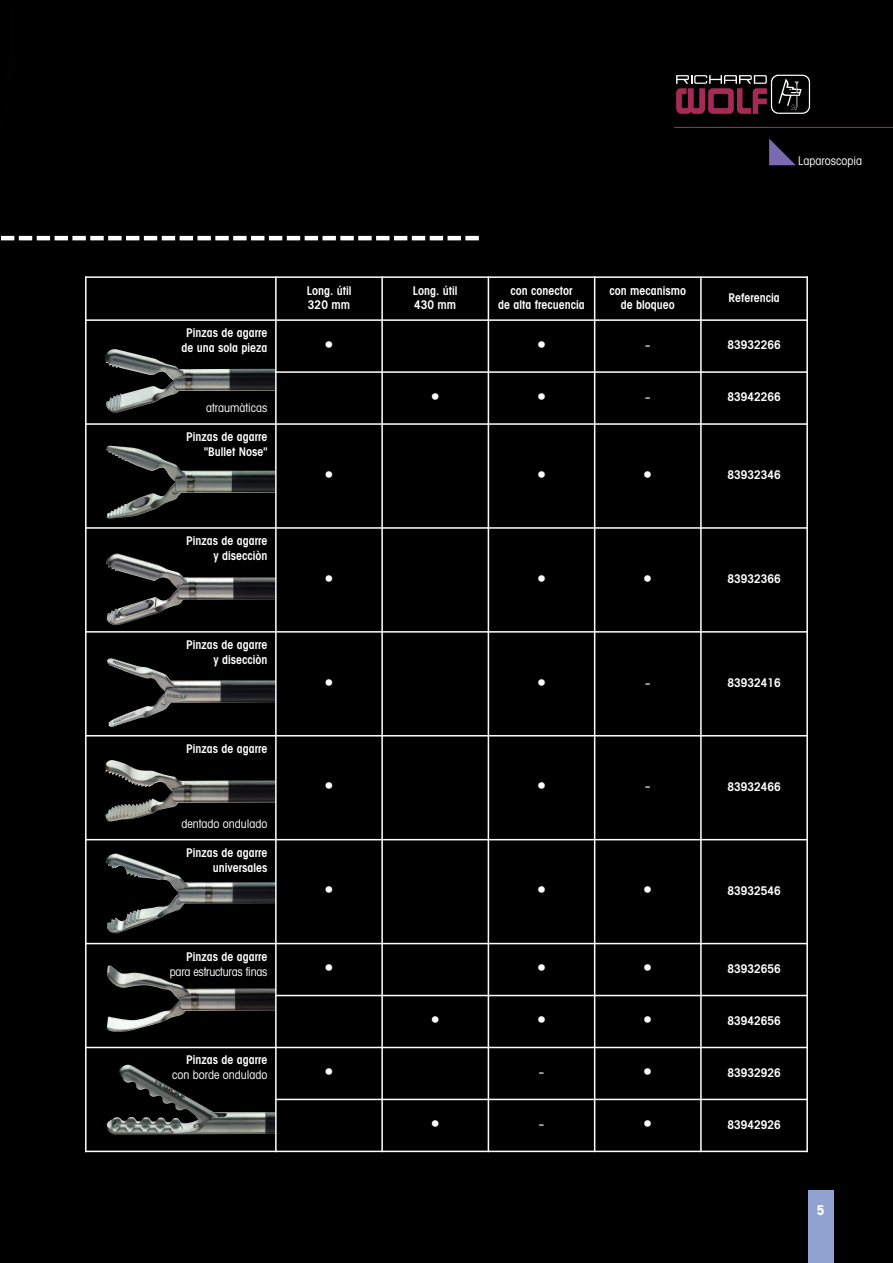
<style>
.page{position:relative;width:893px;height:1263px;background:#000}
.page>*{position:absolute;margin:0;border:0;box-sizing:border-box;transform-origin:0 0}
.t1{font:condensed 18px "Avant Garde";color:#fff}
.t2{font:700 condensed 13.5px "Avant Garde";color:#fff}
.t3{font:600 condensed 12px/15px "Avant Garde";color:#fff;text-align:right}
.t4{font:condensed 12px "Avant Garde";color:#fff}
</style>
<div class="page">
<svg style="left:0;top:236px;width:465px;height:4px"></svg>
<hr style="left:465px;top:236px;width:14px;height:4px;background:#fff">
<div style="left:808px;top:1191px;width:25px;height:72px;background:#92a3d2"></div>
<svg style="left:676px;top:75px;width:134px;height:39px;background:#482833"></svg>
<svg style="left:769px;top:139px;width:27px;height:26px"></svg>
<hr style="left:674px;top:127px;width:219px;height:1px;background:#a52a56">
<img style="left:105px;top:349px;width:170px;height:64px">
<img style="left:106px;top:446px;width:169px;height:73px">
<img style="left:106px;top:553px;width:169px;height:72px">
<img style="left:107px;top:658px;width:168px;height:69px">
<img style="left:107px;top:965px;width:168px;height:67px">
<img style="left:107px;top:1064px;width:168px;height:70px">
<img style="left:106px;top:853px;width:169px;height:80px">
<img style="left:105px;top:760px;width:170px;height:62px">
<hr style="left:85px;top:276px;width:2px;height:876px;background:#fff">
<hr style="left:275px;top:276px;width:2px;height:876px;background:#fff">
<hr style="left:381px;top:276px;width:2px;height:876px;background:#fff">
<hr style="left:488px;top:276px;width:1px;height:876px;background:#fff">
<hr style="left:594px;top:276px;width:1px;height:876px;background:#fff">
<hr style="left:700px;top:276px;width:2px;height:876px;background:#fff">
<hr style="left:806px;top:276px;width:2px;height:876px;background:#fff">
<hr style="left:85px;top:276px;width:723px;height:2px;background:#fff">
<hr style="left:85px;top:319px;width:723px;height:2px;background:#fff">
<hr style="left:275px;top:371px;width:533px;height:2px;background:#fff">
<hr style="left:85px;top:423px;width:723px;height:2px;background:#fff">
<hr style="left:85px;top:527px;width:723px;height:2px;background:#fff">
<hr style="left:85px;top:631px;width:723px;height:2px;background:#fff">
<hr style="left:85px;top:735px;width:723px;height:1px;background:#fff">
<hr style="left:85px;top:839px;width:723px;height:1px;background:#fff">
<hr style="left:85px;top:943px;width:723px;height:1px;background:#fff">
<hr style="left:275px;top:995px;width:533px;height:1px;background:#fff">
<hr style="left:85px;top:1047px;width:723px;height:1px;background:#fff">
<hr style="left:275px;top:1099px;width:533px;height:1px;background:#fff">
<hr style="left:85px;top:1151px;width:723px;height:1px;background:#fff">
<p class="t4" style="left:798px;top:157px;width:65px">Laparoscopia</p>
<p class="t3" style="left:182px;top:326px;width:87px;text-align:center">Pinzas de agarre de una sola pieza</p>
<p class="t4" style="left:206px;top:403px;width:63px">atraumàticas</p>
<p class="t3" style="left:186px;top:430px;width:83px">Pinzas de agarre "Bullet Nose"</p>
<p class="t3" style="left:186px;top:534px;width:83px">Pinzas de agarre y disecciòn</p>
<p class="t3" style="left:186px;top:638px;width:83px">Pinzas de agarre y disecciòn</p>
<p class="t3" style="left:186px;top:742px;width:83px">Pinzas de agarre</p>
<p class="t4" style="left:182px;top:819px;width:87px">dentado ondulado</p>
<p class="t3" style="left:186px;top:846px;width:83px">Pinzas de agarre universales</p>
<p class="t3" style="left:307px;top:284px;width:46px;line-height:14.4px;text-align:left">Long. útil<br>320 mm</p>
<p class="t3" style="left:413px;top:284px;width:46px;line-height:14.4px;text-align:left">Long. útil<br>430 mm</p>
<p class="t3" style="left:498px;top:284px;width:88px;line-height:14.4px;text-align:center">con conector<br>de alta frecuencia</p>
<p class="t3" style="left:609px;top:284px;width:78px;line-height:14.4px;text-align:center">con mecanismo de bloqueo</p>
<p class="t3" style="left:728px;top:291px;width:53px">Referencia</p>
<h1 class="t1" style="left:324px;top:338px;width:10px">•</h1>
<h1 class="t1" style="left:537px;top:338px;width:10px">•</h1>
<h1 class="t1" style="left:645px;top:338px;width:7px">-</h1>
<p class="t3" style="left:727px;top:339px;width:55px">83932266</p>
<h1 class="t1" style="left:431px;top:390px;width:10px">•</h1>
<h1 class="t1" style="left:537px;top:390px;width:10px">•</h1>
<h1 class="t1" style="left:645px;top:390px;width:7px">-</h1>
<p class="t3" style="left:727px;top:391px;width:55px">83942266</p>
<h1 class="t1" style="left:324px;top:468px;width:10px">•</h1>
<h1 class="t1" style="left:537px;top:468px;width:10px">•</h1>
<h1 class="t1" style="left:643px;top:468px;width:10px">•</h1>
<p class="t3" style="left:727px;top:468px;width:55px">83932346</p>
<h1 class="t1" style="left:324px;top:572px;width:10px">•</h1>
<h1 class="t1" style="left:537px;top:572px;width:10px">•</h1>
<h1 class="t1" style="left:643px;top:572px;width:10px">•</h1>
<p class="t3" style="left:727px;top:572px;width:55px">83932366</p>
<h1 class="t1" style="left:324px;top:675px;width:10px">•</h1>
<h1 class="t1" style="left:537px;top:675px;width:10px">•</h1>
<h1 class="t1" style="left:645px;top:675px;width:7px">-</h1>
<p class="t3" style="left:727px;top:676px;width:55px">83932416</p>
<h1 class="t1" style="left:324px;top:779px;width:10px">•</h1>
<h1 class="t1" style="left:537px;top:779px;width:10px">•</h1>
<h1 class="t1" style="left:645px;top:779px;width:7px">-</h1>
<p class="t3" style="left:727px;top:780px;width:55px">83932466</p>
<h1 class="t1" style="left:324px;top:883px;width:10px">•</h1>
<h1 class="t1" style="left:537px;top:883px;width:10px">•</h1>
<h1 class="t1" style="left:643px;top:883px;width:10px">•</h1>
<p class="t3" style="left:727px;top:884px;width:55px">83932546</p>
<p class="t3" style="left:186px;top:950px;width:83px">Pinzas de agarre</p>
<p class="t4" style="left:170px;top:967px;width:99px">para estructuras finas</p>
<h1 class="t1" style="left:324px;top:961px;width:10px">•</h1>
<h1 class="t1" style="left:537px;top:961px;width:10px">•</h1>
<h1 class="t1" style="left:643px;top:961px;width:10px">•</h1>
<p class="t3" style="left:727px;top:962px;width:55px">83932656</p>
<h1 class="t1" style="left:431px;top:1013px;width:10px">•</h1>
<h1 class="t1" style="left:537px;top:1013px;width:10px">•</h1>
<h1 class="t1" style="left:643px;top:1013px;width:10px">•</h1>
<p class="t3" style="left:727px;top:1014px;width:55px">83942656</p>
<p class="t3" style="left:186px;top:1054px;width:83px">Pinzas de agarre</p>
<p class="t4" style="left:172px;top:1071px;width:97px">con borde ondulado</p>
<h1 class="t1" style="left:324px;top:1065px;width:10px">•</h1>
<h1 class="t1" style="left:538px;top:1065px;width:7px">-</h1>
<h1 class="t1" style="left:643px;top:1065px;width:10px">•</h1>
<p class="t3" style="left:727px;top:1066px;width:55px">83932926</p>
<h1 class="t1" style="left:431px;top:1117px;width:10px">•</h1>
<h1 class="t1" style="left:538px;top:1117px;width:7px">-</h1>
<h1 class="t1" style="left:643px;top:1117px;width:10px">•</h1>
<p class="t3" style="left:727px;top:1118px;width:55px">83942926</p>
<p class="t2" style="left:817px;top:1205px;width:9px">5</p>
</div>
